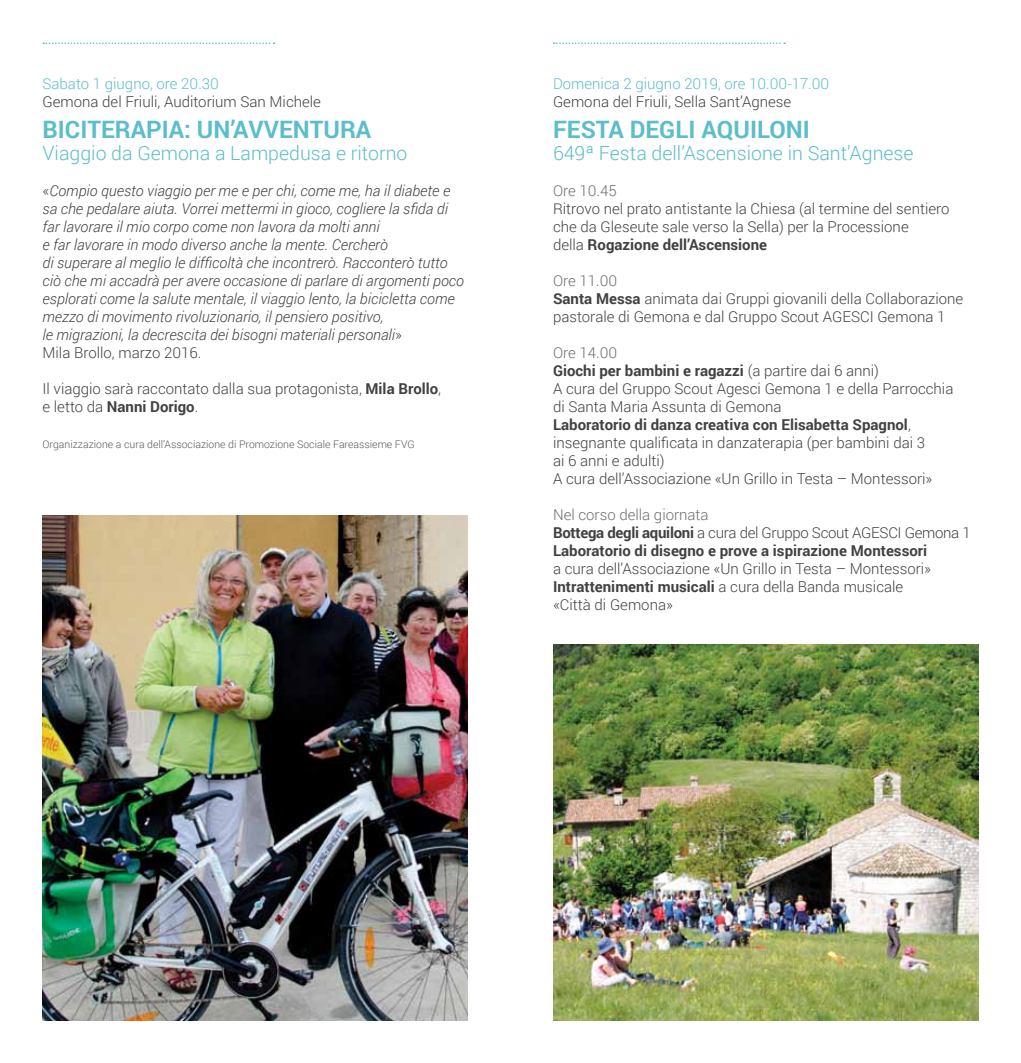
<style>
.page{position:relative;width:1021px;height:1063px;background:#fff}
.page>*{position:absolute;margin:0;border:0;box-sizing:border-box;transform-origin:0 0}
.t1{font:700 24px "Roboto";color:#5cbdcb}
.t2{font:300 19.5px "Roboto";color:#5cbdcb}
.t3{font:300 15px/18px "Roboto";color:#414042}
.t4{font:italic 300 15px/18px "Roboto";color:#414042}
.t5{font:700 15px/18px "Roboto";color:#414042}
.t6{font:300 15px "Roboto";color:#5cbdcb}
.t7{font:300 15px "Roboto";color:#6d6e71}
.t8{font:300 10.5px "Roboto";color:#58595b}
.s1{font-style:normal}
.s2{font-weight:700}
.s3{color:#6d6e71}
.s4{font-weight:300;color:#6d6e71}
.s5{font-weight:300}
</style>
<div class="page">
<svg style="left:43px;top:43px;width:232px;height:1px"></svg>
<svg style="left:554px;top:43px;width:231px;height:1px"></svg>
<img style="left:553px;top:644px;width:425px;height:376px">
<img style="left:43px;top:515px;width:425px;height:505px">
<p class="t6" style="left:43px;top:73px;width:178px">Sabato 1 giugno, ore 20.30</p>
<p class="t3" style="left:43px;top:92px;width:280px">Gemona del Friuli, Auditorium San Michele</p>
<h1 class="t1" style="left:43px;top:113px;width:330px">BICITERAPIA: UN’AVVENTURA</h1>
<h2 class="t2" style="left:43px;top:140px;width:366px">Viaggio da Gemona a Lampedusa e ritorno</h2>
<p class="t4" style="left:43px;top:181px;width:423px"><span class="s1">«</span>Compio questo viaggio per me e per chi, come me, ha il diabete e sa che pedalare aiuta. Vorrei mettermi in gioco, cogliere la sfida di far lavorare il mio corpo come non lavora da molti anni<br>e far lavorare in modo diverso anche la mente. Cercherò<br>di superare al meglio le difficoltà che incontrerò. Racconterò tutto ciò che mi accadrà per avere occasione di parlare di argomenti poco esplorati come la salute mentale, il viaggio lento, la bicicletta come mezzo di movimento rivoluzionario, il pensiero positivo,<br>le migrazioni, la decrescita dei bisogni materiali personali<span class="s1">»<br>Mila Brollo, marzo 2016.</span></p>
<p class="t3" style="left:43px;top:379px;width:400px">Il viaggio sarà raccontato dalla sua protagonista, <span class="s2">Mila Brollo</span>, e letto da <span class="s2">Nanni Dorigo</span>.</p>
<p class="t8" style="left:43px;top:437px;width:373px">Organizzazione a cura dell’Associazione di Promozione Sociale Fareassieme FVG</p>
<p class="t6" style="left:553px;top:73px;width:278px">Domenica 2 giugno 2019, ore 10.00-17.00</p>
<p class="t3" style="left:553px;top:92px;width:240px">Gemona del Friuli, Sella Sant’Agnese</p>
<h1 class="t1" style="left:553px;top:113px;width:258px">FESTA DEGLI AQUILONI</h1>
<h2 class="t2" style="left:553px;top:140px;width:362px">649ª Festa dell’Ascensione in Sant’Agnese</h2>
<p class="t7" style="left:553px;top:180px;width:65px">Ore 10.45</p>
<p class="t3" style="left:553px;top:199px;width:398px">Ritrovo nel prato antistante la Chiesa (al termine del sentiero che da Gleseute sale verso la Sella) per la Processione<br>della <span class="s2">Rogazione dell’Ascensione</span></p>
<p class="t3" style="left:553px;top:271px;width:412px"><span class="s3">Ore 11.00<br></span><span class="s2">Santa Messa</span> animata dai Gruppi giovanili della Collaborazione pastorale di Gemona e dal Gruppo Scout AGESCI Gemona 1</p>
<p class="t3" style="left:553px;top:343px;width:402px"><span class="s3">Ore 14.00<br></span><span class="s2">Giochi per bambini e ragazzi</span> (a partire dai 6 anni)<br>A cura del Gruppo Scout Agesci Gemona 1 e della Parrocchia di Santa Maria Assunta di Gemona<br><span class="s2">Laboratorio di danza creativa con Elisabetta Spagnol</span>, insegnante qualificata in danzaterapia (per bambini dai 3<br>ai 6 anni e adulti)<br>A cura dell’Associazione «Un Grillo in Testa – Montessori»</p>
<p class="t5" style="left:553px;top:505px;width:419px"><span class="s4">Nel corso della giornata<br></span>Bottega degli aquiloni <span class="s5">a cura del Gruppo Scout AGESCI Gemona 1<br></span>Laboratorio di disegno e prove a ispirazione Montessori</p>
<p class="t3" style="left:553px;top:559px;width:379px">a cura dell’Associazione «Un Grillo in Testa – Montessori»<br><span class="s2">Intrattenimenti musicali</span> a cura della Banda musicale «Città di Gemona»</p>
</div>
